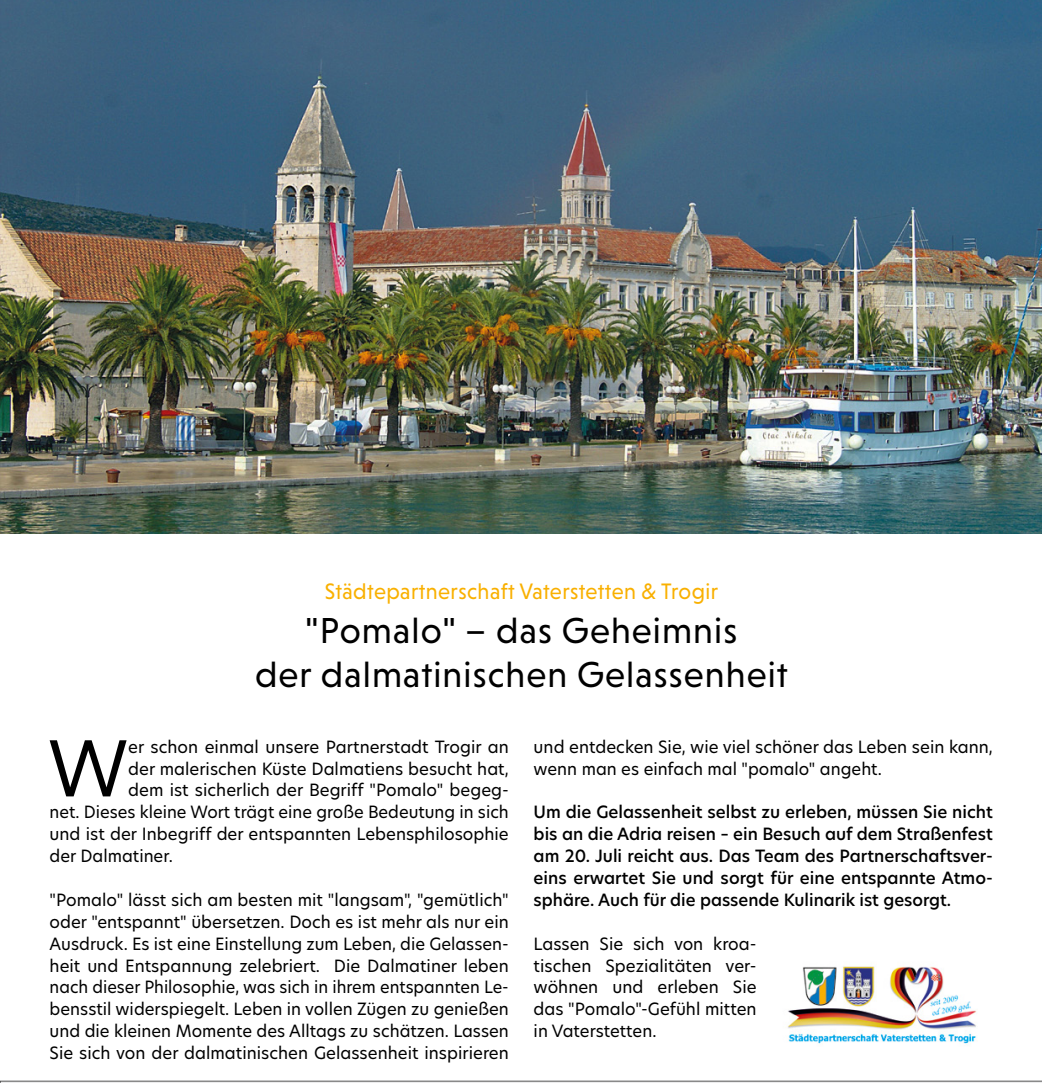
<style>
.page{position:relative;width:1042px;height:1083px;background:#fff}
.page>*{position:absolute;margin:0;border:0;box-sizing:border-box;transform-origin:0 0}
.t1{font:75.42px "New Hero";color:#000}
.t2{font:36.75px/43.8px "Niveau Grotesk";letter-spacing:.03em;color:#000;text-align:center}
.t3{font:22.75px "Niveau Grotesk";letter-spacing:.02em;color:#f9b000;scale:.96 1}
.t4{font:16.62px/21.9px "New Hero";color:#000;text-align:justify}
.t5{font:500 16.62px/21.9px "New Hero";color:#000;text-align:justify}
</style>
<div class="page">
<svg style="left:0;top:1080px;width:1041px;height:2px;background:#a6a6a6"></svg>
<img style="left:0;top:0;width:1041px;height:534px">
<img style="left:788px;top:965px;width:189px;height:79px">
<h3 class="t3" style="left:325px;top:579px;width:411px">Städtepartnerschaft Vaterstetten &amp; Trogir</h3>
<h2 class="t2" style="left:255px;top:608px;width:534px">"Pomalo" – das Geheimnis<br>der dalmatinischen Gelassenheit</h2>
<h1 class="t1" style="left:48px;top:717px;width:82px">W</h1>
<p class="t4" style="left:128px;top:735px;width:382px">er schon einmal unsere Partnerstadt Trogir an</p>
<p class="t4" style="left:128px;top:757px;width:382px">der malerischen Küste Dalmatiens besucht hat,</p>
<p class="t4" style="left:128px;top:779px;width:382px">dem ist sicherlich der Begriff "Pomalo" begeg-</p>
<p class="t4" style="left:50px;top:801px;width:460px">net. Dieses kleine Wort trägt eine große Bedeutung in sich</p>
<p class="t4" style="left:50px;top:822px;width:460px">und ist der Inbegriff der entspannten Lebensphilosophie</p>
<p class="t4" style="left:50px;top:844px;width:125px">der Dalmatiner.</p>
<p class="t4" style="left:50px;top:888px;width:460px">"Pomalo" lässt sich am besten mit "langsam", "gemütlich" oder "entspannt" übersetzen. Doch es ist mehr als nur ein Ausdruck. Es ist eine Einstellung zum Leben, die Gelassen&shy;heit und Entspannung zelebriert. Die Dalmatiner leben nach dieser Philosophie, was sich in ihrem entspannten Le&shy;bensstil widerspiegelt. Leben in vollen Zügen zu genießen und die kleinen Momente des Alltags zu schätzen. Lassen Sie sich von der dalmatinischen Gelassenheit inspirieren</p>
<p class="t4" style="left:533px;top:735px;width:460px">und entdecken Sie, wie viel schöner das Leben sein kann, wenn man es einfach mal "pomalo" angeht.</p>
<p class="t5" style="left:533px;top:801px;width:460px">Um die Gelassenheit selbst zu erleben, müssen Sie nicht bis an die Adria reisen – ein Besuch auf dem Straßenfest am 20. Juli reicht aus. Das Team des Partnerschaftsver&shy;eins erwartet Sie und sorgt für eine entspannte Atmo&shy;sphäre. Auch für die passende Kulinarik ist gesorgt.</p>
<p class="t4" style="left:533px;top:932px;width:224px">Lassen Sie sich von kroa&shy;tischen Spezialitäten ver&shy;wöhnen und erleben Sie das "Pomalo"-Gefühl mitten in Vaterstetten.</p>
</div>
